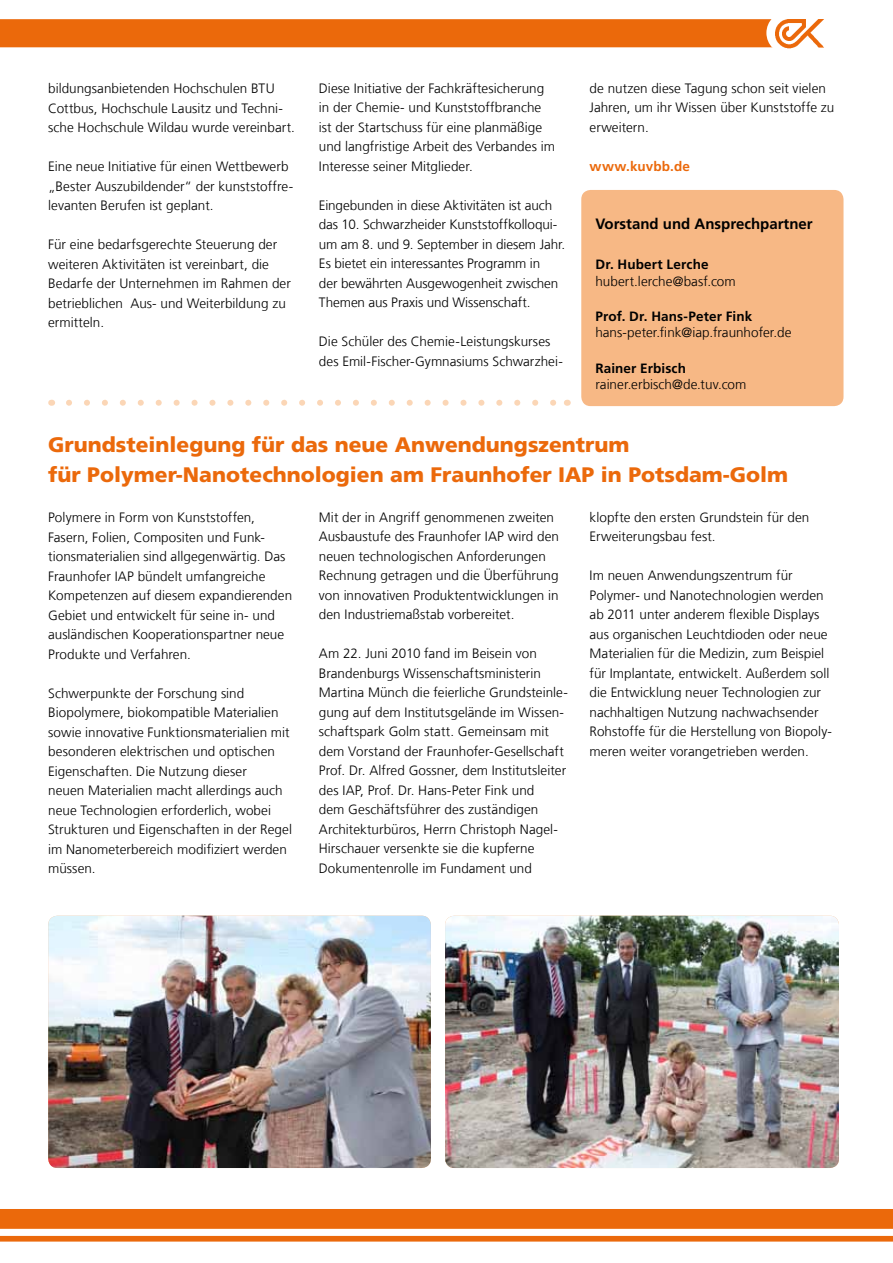
<style>
.page{position:relative;width:893px;height:1263px;background:#fff}
.page>*{position:absolute;margin:0;border:0;box-sizing:border-box;transform-origin:0 0}
.t1{font:900 21px/30px "Frutiger LT Com";color:#eb690b}
.t2{font:700 15px "Frutiger LT Com";color:#000}
.t3{font:300 13.5px/19.5px "Frutiger LT Com";color:#000}
.t4{font:700 13.5px "Frutiger LT Com";letter-spacing:.01em;color:#000}
.t5{font:700 13.5px "Frutiger LT Com";letter-spacing:.01em;color:#eb690b}
</style>
<div class="page">
<div style="left:0;top:19px;width:771px;height:28px;background:#eb690b"></div>
<div style="left:0;top:1236px;width:893px;height:5px;background:#eb690b"></div>
<div style="left:0;top:1209px;width:893px;height:20px;background:#eb690b"></div>
<div style="left:766px;top:12px;width:42px;height:42px;background:#fff;border-radius:50%"></div>
<img style="left:776px;top:19px;width:48px;height:30px">
<svg style="left:69px;top:400px;width:488px;height:6px"></svg>
<div style="left:581px;top:190px;width:262px;height:216px;background:#f7b885;border-radius:9px"></div>
<img style="left:48px;top:916px;width:383px;height:252px">
<img style="left:445px;top:916px;width:394px;height:252px">
<p class="t3" style="left:48px;top:79px;width:248px">bildungsanbietenden Hochschulen BTU<br>Cottbus, Hochschule Lausitz und Techni&shy;sche Hochschule Wildau wurde vereinbart.</p>
<p class="t3" style="left:48px;top:157px;width:246px">Eine neue Initiative für einen Wettbewerb „Bester Auszubildender“ der kunststoffre&shy;levanten Berufen ist geplant.</p>
<p class="t3" style="left:48px;top:235px;width:244px">Für eine bedarfsgerechte Steuerung der weiteren Aktivitäten ist vereinbart, die Bedarfe der Unternehmen im Rahmen der betrieblichen Aus- und Weiterbildung zu ermitteln.</p>
<p class="t3" style="left:319px;top:79px;width:238px">Diese Initiative der Fachkräftesicherung in der Chemie- und Kunststoffbranche ist der Startschuss für eine planmäßige und langfristige Arbeit des Verbandes im Interesse seiner Mitglieder.</p>
<p class="t3" style="left:319px;top:196px;width:248px">Eingebunden in diese Aktivitäten ist auch das 10. Schwarzheider Kunststoffkolloqui&shy;um am 8. und 9. September in diesem Jahr.<br>Es bietet ein interessantes Programm in<br>der bewährten Ausgewogenheit zwischen Themen aus Praxis und Wissenschaft.</p>
<p class="t3" style="left:319px;top:332px;width:245px">Die Schüler des Chemie-Leistungskurses des Emil-Fischer-Gymnasiums Schwarzhei-</p>
<p class="t3" style="left:590px;top:79px;width:246px">de nutzen diese Tagung schon seit vielen<br>Jahren, um ihr Wissen über Kunststoffe zu erweitern.</p>
<p class="t5" style="left:590px;top:158px;width:102px">www.kuvbb.de</p>
<p class="t2" style="left:595px;top:215px;width:219px">Vorstand und Ansprechpartner</p>
<p class="t4" style="left:595px;top:257px;width:115px">Dr. Hubert Lerche</p>
<p class="t3" style="left:595px;top:271px;width:142px">hubert.lerche@basf.com</p>
<p class="t4" style="left:595px;top:309px;width:158px">Prof. Dr. Hans-Peter Fink</p>
<p class="t3" style="left:595px;top:323px;width:197px">hans-peter.fink@iap.fraunhofer.de</p>
<p class="t4" style="left:595px;top:361px;width:92px">Rainer Erbisch</p>
<p class="t3" style="left:595px;top:375px;width:152px">rainer.erbisch@de.tuv.com</p>
<h1 class="t1" style="left:48px;top:429px;width:742px">Grundsteinlegung für das neue Anwendungszentrum<br>für Polymer-Nanotechnologien am Fraunhofer IAP in Potsdam-Golm</h1>
<p class="t3" style="left:48px;top:508px;width:246px">Polymere in Form von Kunststoffen, Fasern, Folien, Compositen und Funk&shy;tionsmaterialien sind allgegenwärtig. Das Fraunhofer IAP bündelt umfangreiche Kompetenzen auf diesem expandierenden Gebiet und entwickelt für seine in- und ausländischen Kooperationspartner neue Produkte und Verfahren.</p>
<p class="t3" style="left:48px;top:683px;width:245px">Schwerpunkte der Forschung sind Biopolymere, biokompatible Materialien sowie innovative Funktionsmaterialien mit besonderen elektrischen und optischen Eigenschaften. Die Nutzung dieser<br>neuen Materialien macht allerdings auch neue Technologien erforderlich, wobei Strukturen und Eigenschaften in der Regel im Nanometerbereich modifiziert werden müssen.</p>
<p class="t3" style="left:319px;top:508px;width:242px">Mit der in Angriff genommenen zweiten Ausbaustufe des Fraunhofer IAP wird den neuen technologischen Anforderungen Rechnung getragen und die Überführung von innovativen Produktentwicklungen in den Industriemaßstab vorbereitet.</p>
<p class="t3" style="left:319px;top:644px;width:251px">Am 22. Juni 2010 fand im Beisein von Brandenburgs Wissenschaftsministerin Martina Münch die feierliche Grundsteinle&shy;gung auf dem Institutsgelände im Wissen&shy;schaftspark Golm statt. Gemeinsam mit dem Vorstand der Fraunhofer-Gesellschaft Prof. Dr. Alfred Gossner, dem Institutsleiter des IAP, Prof. Dr. Hans-Peter Fink und<br>dem Geschäftsführer des zuständigen Architekturbüros, Herrn Christoph Nagel-Hirschauer versenkte sie die kupferne Dokumentenrolle im Fundament und</p>
<p class="t3" style="left:590px;top:507px;width:221px">klopfte den ersten Grundstein für den<br>Erweiterungsbau fest.</p>
<p class="t3" style="left:590px;top:566px;width:244px">Im neuen Anwendungszentrum für Polymer- und Nanotechnologien werden ab 2011 unter anderem flexible Displays aus organischen Leuchtdioden oder neue Materialien für die Medizin, zum Beispiel für Implantate, entwickelt. Außerdem soll die Entwicklung neuer Technologien zur nachhaltigen Nutzung nachwachsender Rohstoffe für die Herstellung von Biopoly&shy;meren weiter vorangetrieben werden.</p>
</div>
